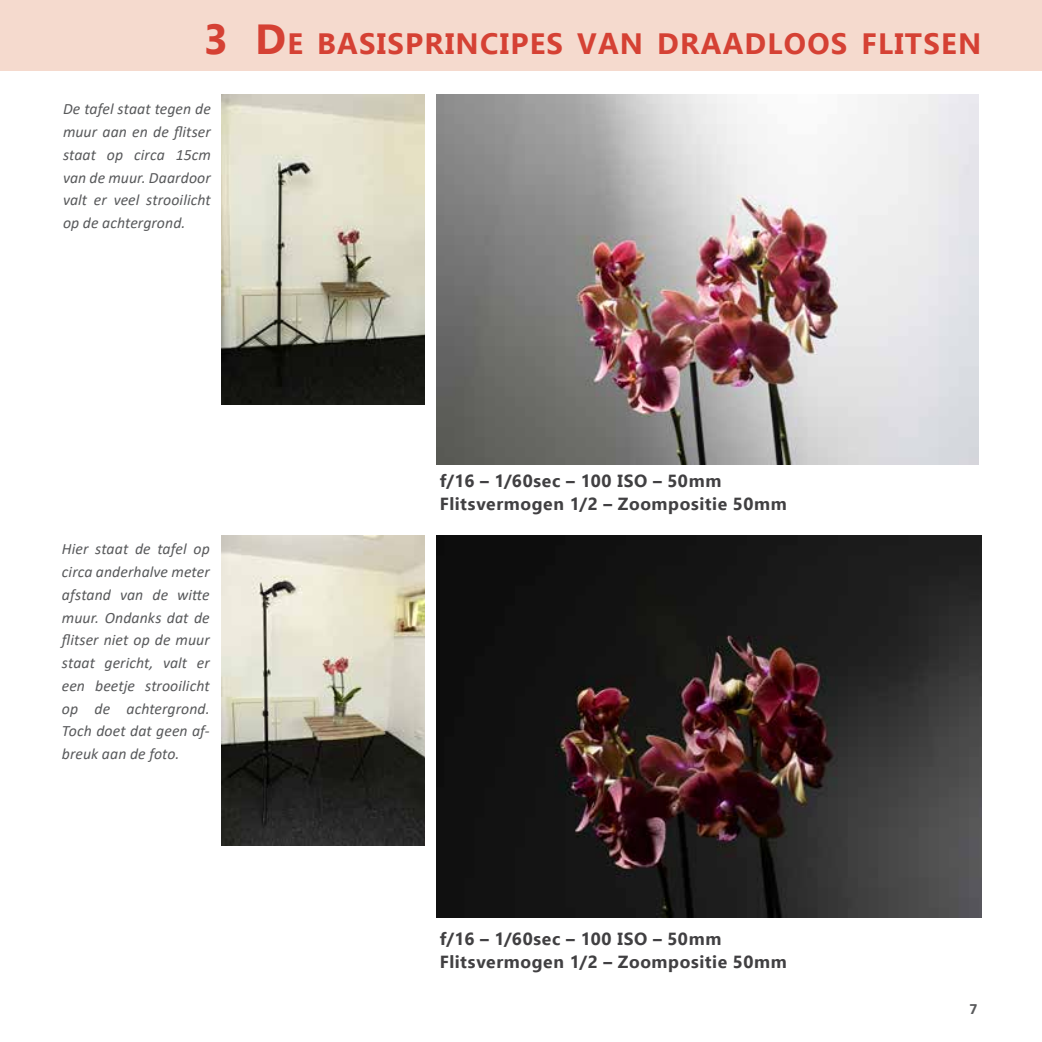
<style>
.page{position:relative;width:1042px;height:1042px;background:#fff}
.page>*{position:absolute;margin:0;border:0;box-sizing:border-box;transform-origin:0 0}
.t1{font:700 29.4px "Ebrima";letter-spacing:.045em;color:#d54134}
.t2{font:700 17.5px/22.8px "Ebrima";letter-spacing:.035em;color:#414042}
.t3{font:italic 15.75px/22.8px "Calibri";letter-spacing:.005em;color:#58595b;text-align:justify}
.t4{font:700 15.75px "Calibri";color:#58595b}
.s1{font-size:42px}
</style>
<div class="page">
<div style="left:0;top:0;width:1042px;height:71px;background:#f5dace"></div>
<img style="left:222px;top:95px;width:202px;height:309px">
<img style="left:436px;top:95px;width:543px;height:369px">
<img style="left:222px;top:536px;width:202px;height:309px">
<img style="left:436px;top:536px;width:545px;height:382px">
<h1 class="t1" style="left:204px;top:22px;width:673px"><span class="s1">3 D</span> E BASISPRINCIPES VAN DRAADLOOS FLIT</h1>
<h1 class="t1" style="left:923px;top:22px;width:59px">SEN</h1>
<p class="t3" style="left:63px;top:97px;width:149px">De tafel staat tegen de muur aan en de flitser staat op circa 15cm van de muur. Daardoor valt er veel strooilicht op de achtergrond.</p>
<p class="t3" style="left:62px;top:537px;width:149px">Hier staat de tafel op circa anderhalve meter afstand van de witte muur. Ondanks dat de flitser niet op de muur staat gericht, valt er een beetje strooilicht op de achtergrond.<br>Toch doet dat geen af&shy;breuk aan de foto.</p>
<p class="t2" style="left:440px;top:469px;width:348px">f/16 – 1/60sec – 100 ISO – 50mm<br>Flitsvermogen 1/2 – Zoompositie 50mm</p>
<p class="t2" style="left:440px;top:926px;width:348px">f/16 – 1/60sec – 100 ISO – 50mm<br>Flitsvermogen 1/2 – Zoompositie 50mm</p>
<p class="t4" style="left:969px;top:997px;width:9px">7</p>
</div>
